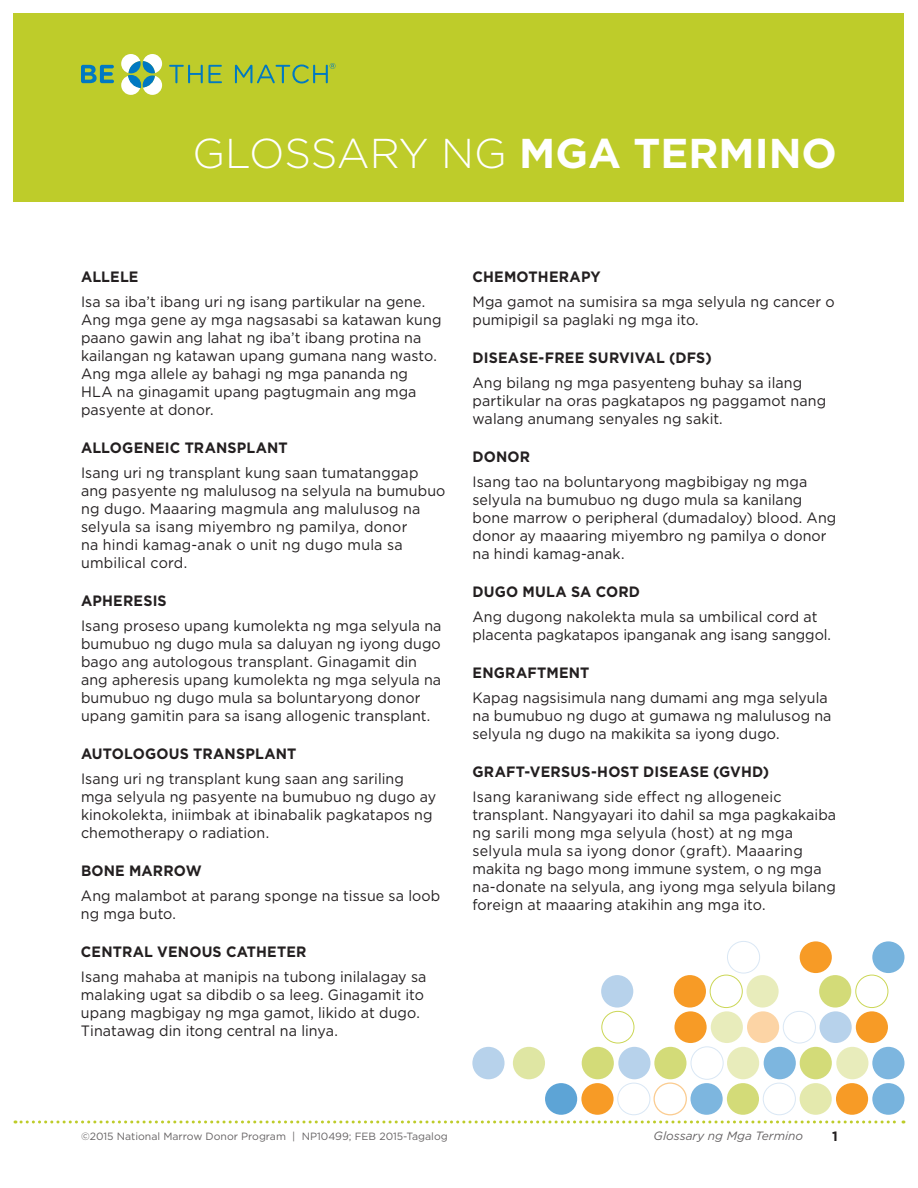
<style>
.page{position:relative;width:918px;height:1188px;background:#fff}
.page>*{position:absolute;margin:0;border:0;box-sizing:border-box;transform-origin:0 0}
.t1{font:300 41.7px "Gotham";letter-spacing:-.01em;color:#fff}
.t2{font:15px/18px "Gotham";letter-spacing:.005em;color:#231f20;scale:.95 1}
.t3{font:700 15px "Gotham";letter-spacing:.01em;color:#231f20;scale:.95 1}
.t4{font:700 13.5px "Gotham";color:#231f20}
.t5{font:italic 12px "Gotham";color:#231f20}
.t6{font:10.5px "Gotham";color:#231f20}
.s1{font-weight:700}
</style>
<div class="page">
<svg style="left:15px;top:1120px;width:889px;height:4px"></svg>
<div style="left:14px;top:14px;width:890px;height:188px;background:#becc2a"></div>
<svg style="left:81px;top:65px;width:33px;height:18px"></svg>
<svg style="left:169px;top:65px;width:53px;height:18px"></svg>
<svg style="left:121px;top:54px;width:41px;height:41px"></svg>
<svg style="left:235px;top:63px;width:101px;height:20px"></svg>
<div style="left:617px;top:1083px;width:33px;height:32px;border:1px solid #d0e1f2;border-radius:50%"></div>
<div style="left:691px;top:1083px;width:32px;height:32px;background:#7db6df;border-radius:50%"></div>
<div style="left:711px;top:1011px;width:32px;height:32px;background:#e8ecbb;border-radius:50%"></div>
<div style="left:763px;top:1083px;width:33px;height:32px;border:1px solid #d0e1f2;border-radius:50%"></div>
<div style="left:783px;top:1011px;width:33px;height:33px;border:1px solid #d0e1f2;border-radius:50%"></div>
<div style="left:836px;top:1083px;width:32px;height:32px;background:#f79b26;border-radius:50%"></div>
<div style="left:856px;top:1011px;width:32px;height:32px;background:#f79b26;border-radius:50%"></div>
<div style="left:581px;top:1083px;width:33px;height:32px;background:#f79b26;border-radius:50%"></div>
<div style="left:545px;top:1083px;width:32px;height:32px;background:#5da4d6;border-radius:50%"></div>
<div style="left:601px;top:1011px;width:33px;height:33px;border:1px solid #becc2a;border-radius:50%"></div>
<div style="left:653px;top:1082px;width:34px;height:33px;border:1px solid #f7971d;border-radius:50%"></div>
<div style="left:674px;top:1011px;width:33px;height:32px;background:#f79b26;border-radius:50%"></div>
<div style="left:727px;top:1083px;width:32px;height:32px;background:#d3db78;border-radius:50%"></div>
<div style="left:747px;top:1011px;width:32px;height:32px;background:#fcd4a5;border-radius:50%"></div>
<div style="left:727px;top:941px;width:33px;height:33px;border:1px solid #d0e1f2;border-radius:50%"></div>
<div style="left:800px;top:1083px;width:32px;height:32px;background:#e4e9ad;border-radius:50%"></div>
<div style="left:820px;top:1011px;width:32px;height:32px;background:#b7d2eb;border-radius:50%"></div>
<div style="left:800px;top:941px;width:32px;height:32px;background:#f79b26;border-radius:50%"></div>
<div style="left:872px;top:1083px;width:33px;height:32px;background:#77b3dd;border-radius:50%"></div>
<div style="left:872px;top:941px;width:33px;height:32px;background:#77b3dd;border-radius:50%"></div>
<div style="left:582px;top:1047px;width:32px;height:32px;background:#d3db78;border-radius:50%"></div>
<div style="left:513px;top:1047px;width:32px;height:32px;background:#dfe6a3;border-radius:50%"></div>
<div style="left:601px;top:975px;width:32px;height:33px;background:#b7d2eb;border-radius:50%"></div>
<div style="left:654px;top:1047px;width:33px;height:32px;background:#d3db78;border-radius:50%"></div>
<div style="left:674px;top:975px;width:32px;height:33px;background:#f79b26;border-radius:50%"></div>
<div style="left:727px;top:1047px;width:32px;height:32px;background:#e8ecbb;border-radius:50%"></div>
<div style="left:746px;top:975px;width:33px;height:33px;background:#e8ecbb;border-radius:50%"></div>
<div style="left:800px;top:1047px;width:32px;height:32px;background:#d3db78;border-radius:50%"></div>
<div style="left:819px;top:975px;width:32px;height:33px;background:#d3db78;border-radius:50%"></div>
<div style="left:872px;top:1047px;width:33px;height:32px;background:#7db6df;border-radius:50%"></div>
<div style="left:618px;top:1047px;width:33px;height:32px;background:#b7d2eb;border-radius:50%"></div>
<div style="left:472px;top:1047px;width:33px;height:32px;background:#b7d2eb;border-radius:50%"></div>
<div style="left:691px;top:1046px;width:33px;height:34px;border:1px solid #d0e1f2;border-radius:50%"></div>
<div style="left:710px;top:975px;width:33px;height:33px;border:1px solid #becc2a;border-radius:50%"></div>
<div style="left:764px;top:1047px;width:32px;height:32px;background:#7db6df;border-radius:50%"></div>
<div style="left:836px;top:1047px;width:32px;height:32px;background:#e8ecbb;border-radius:50%"></div>
<div style="left:855px;top:975px;width:33px;height:33px;border:1px solid #becc2a;border-radius:50%"></div>
<h1 class="t1" style="left:193px;top:127px;width:646px">GLOSSARY NG <span class="s1">MGA TERMINO</span></h1>
<p class="t3" style="left:81px;top:267px;width:60px">ALLE LE</p>
<p class="t2" style="left:81px;top:292px;width:381px">Isa sa iba’t ibang uri ng isang partikular na gene.<br>Ang mga gene ay mga nagsasabi sa katawan kung paano gawin ang lahat ng iba’t ibang protina na kailangan ng katawan upang gumana nang wasto.<br>Ang mga allele ay bahagi ng mga pananda ng HLA na ginagamit upang pagtugmain ang mga pasyente at donor.</p>
<p class="t3" style="left:81px;top:438px;width:42px">ALLOGENEI</p>
<p class="t3" style="left:170px;top:438px;width:28px">C TRAN</p>
<p class="t3" style="left:228px;top:438px;width:42px">SPLANT</p>
<p class="t2" style="left:81px;top:463px;width:385px">Isang uri ng transplant kung saan tumatanggap ang pasyente ng malulusog na selyula na bumubuo ng dugo. Maaaring magmula ang malulusog na selyula sa isang miyembro ng pamilya, donor<br>na hindi kamag-anak o unit ng dugo mula sa umbilical cord.</p>
<p class="t3" style="left:81px;top:591px;width:45px">APHERE</p>
<p class="t3" style="left:143px;top:591px;width:26px">SIS</p>
<p class="t2" style="left:81px;top:616px;width:381px">Isang proseso upang kumolekta ng mga selyula na bumubuo ng dugo mula sa daluyan ng iyong dugo bago ang autologous transplant. Ginagamit din ang apheresis upang kumolekta ng mga selyula na bumubuo ng dugo mula sa boluntaryong donor upang gamitin para sa isang allogenic transplant.</p>
<p class="t3" style="left:81px;top:744px;width:68px">AUTO LOGO</p>
<p class="t3" style="left:169px;top:744px;width:38px">US TRAN</p>
<p class="t3" style="left:236px;top:744px;width:42px">SPLANT</p>
<p class="t2" style="left:81px;top:769px;width:375px">Isang uri ng transplant kung saan ang sariling mga selyula ng pasyente na bumubuo ng dugo ay kinokolekta, iniimbak at ibinabalik pagkatapos ng chemotherapy o radiation.</p>
<p class="t3" style="left:81px;top:861px;width:24px">BONE</p>
<p class="t3" style="left:129px;top:861px;width:13px">MARRO</p>
<p class="t3" style="left:186px;top:861px;width:18px">W</p>
<p class="t2" style="left:81px;top:886px;width:380px">Ang malambot at parang sponge na tissue sa loob ng mga buto.</p>
<p class="t3" style="left:81px;top:942px;width:23px">CENTRA</p>
<p class="t3" style="left:144px;top:942px;width:38px">L VENO</p>
<p class="t3" style="left:202px;top:942px;width:80px">US CATHETER</p>
<p class="t2" style="left:81px;top:967px;width:365px">Isang mahaba at manipis na tubong inilalagay sa malaking ugat sa dibdib o sa leeg. Ginagamit ito upang magbigay ng mga gamot, likido at dugo.<br>Tinatawag din itong central na linya.</p>
<p class="t3" style="left:472px;top:267px;width:35px">CHEMOT</p>
<p class="t3" style="left:538px;top:267px;width:24px">HERA</p>
<p class="t3" style="left:581px;top:267px;width:22px">PY</p>
<p class="t2" style="left:472px;top:292px;width:383px">Mga gamot na sumisira sa mga selyula ng cancer o pumipigil sa paglaki ng mga ito.</p>
<p class="t3" style="left:472px;top:348px;width:98px">DISEASE-FREE</p>
<p class="t3" style="left:589px;top:348px;width:131px">SURVIVAL (DFS)</p>
<p class="t2" style="left:472px;top:373px;width:374px">Ang bilang ng mga pasyenteng buhay sa ilang partikular na oras pagkatapos ng paggamot nang walang anumang senyales ng sakit.</p>
<p class="t3" style="left:472px;top:447px;width:25px">DONOR</p>
<p class="t2" style="left:472px;top:472px;width:385px">Isang tao na boluntaryong magbibigay ng mga selyula na bumubuo ng dugo mula sa kanilang bone marrow o peripheral (dumadaloy) blood. Ang donor ay maaaring miyembro ng pamilya o donor na hindi kamag-anak.</p>
<p class="t3" style="left:472px;top:582px;width:178px">DUGO M ULA SA CORD</p>
<p class="t2" style="left:472px;top:607px;width:379px">Ang dugong nakolekta mula sa umbilical cord at placenta pagkatapos ipanganak ang isang sanggol.</p>
<p class="t3" style="left:472px;top:663px;width:13px">ENGRA</p>
<p class="t3" style="left:527px;top:663px;width:23px">FTMENT</p>
<p class="t2" style="left:472px;top:688px;width:379px">Kapag nagsisimula nang dumami ang mga selyula na bumubuo ng dugo at gumawa ng malulusog na selyula ng dugo na makikita sa iyong dugo.</p>
<p class="t3" style="left:472px;top:762px;width:13px">GRA</p>
<p class="t3" style="left:506px;top:762px;width:278px">FT-VERSUS-HOST DISEASE (GVHD)</p>
<p class="t2" style="left:472px;top:787px;width:384px">Isang karaniwang side effect ng allogeneic transplant. Nangyayari ito dahil sa mga pagkakaiba ng sarili mong mga selyula (host) at ng mga selyula mula sa iyong donor (graft). Maaaring makita ng bago mong immune system, o ng mga na-donate na selyula, ang iyong mga selyula bilang foreign at maaaring atakihin ang mga ito.</p>
<p class="t6" style="left:81px;top:1129px;width:368px">©2015 National Marrow Donor Program | NP10499; FEB 2015-Tagalog</p>
<p class="t5" style="left:654px;top:1128px;width:151px">Glossary ng Mga Termino</p>
<p class="t4" style="left:832px;top:1127px;width:7px">1</p>
</div>
